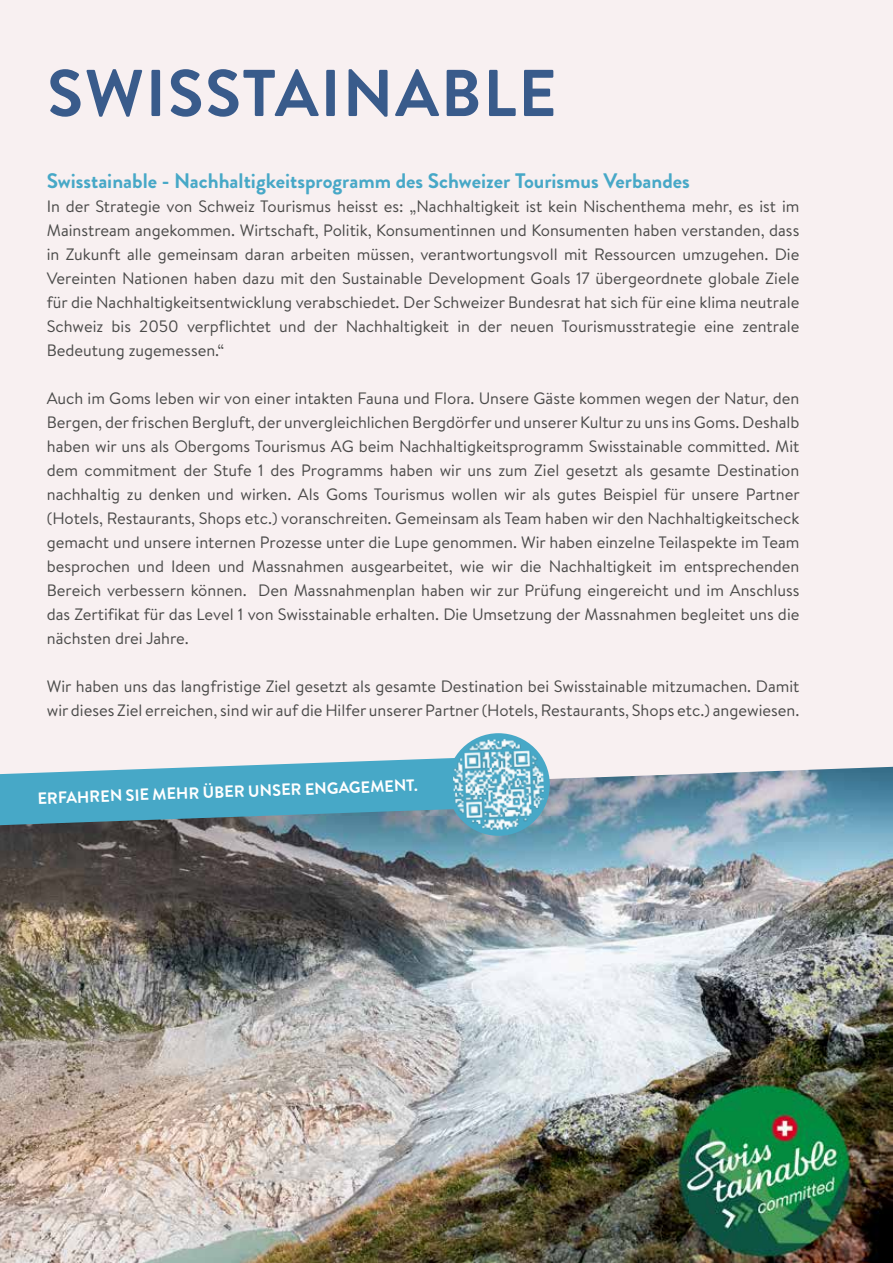
<style>
.page{position:relative;width:893px;height:1263px;background:#f8f0f1}
.page>*{position:absolute;margin:0;border:0;box-sizing:border-box;transform-origin:0 0}
.t1{font:700 66px "Brandon Grotesque";letter-spacing:.025em;color:#395b8b}
.t2{font:700 21px "Brandon Grotesque";color:#47a8c7}
.t3{font:16.5px/24px "Brandon Text";color:#4a4a49;text-align:justify}
.t4{font:700 16.35px "Brandon Grotesque";color:#fff}
</style>
<div class="page">
<img style="left:0;top:798px;width:893px;height:465px">
<svg style="left:479px;top:733px;width:414px;height:65px"></svg>
<svg style="left:0;top:758px;width:452px;height:67px;background:#5faac3"></svg>
<div style="left:447px;top:733px;width:103px;height:103px;background:#47a8c7;border-radius:50%"></div>
<img style="left:452px;top:738px;width:93px;height:93px">
<h1 class="t1" style="left:47px;top:47px;width:511px">SWISSTAINABLE</h1>
<p class="t2" style="left:47px;top:166px;width:645px">Swisstainable - Nachhaltigkeitsprogramm des Schweizer Tourismus Verbandes</p>
<p class="t3" style="left:47px;top:194px;width:754px">In der Strategie von Schweiz Tourismus heisst es: „Nachhaltigkeit ist kein Nischenthema mehr, es ist im Mainstream angekommen. Wirtschaft, Politik, Konsumentinnen und Konsumenten haben verstanden, dass in Zukunft alle gemeinsam daran arbeiten müssen, verantwortungsvoll mit Ressourcen umzugehen. Die Vereinten Nationen haben dazu mit den Sustainable Development Goals 17 übergeordnete globale Ziele für die Nachhaltigkeitsentwicklung verabschiedet. Der Schweizer Bundesrat hat sich für eine klima neutrale Schweiz bis 2050 verpflichtet und der Nachhaltigkeit in der neuen Tourismusstrategie eine zentrale Bedeutung zugemessen.“</p>
<p class="t3" style="left:47px;top:386px;width:754px">Auch im Goms leben wir von einer intakten Fauna und Flora. Unsere Gäste kommen wegen der Natur, den Bergen, der frischen Bergluft, der unvergleichlichen Bergdörfer und unserer Kultur zu uns ins Goms. Deshalb haben wir uns als Obergoms Tourismus AG beim Nachhaltigkeitsprogramm Swisstainable committed. Mit dem commitment der Stufe 1 des Programms haben wir uns zum Ziel gesetzt als gesamte Destination nachhaltig zu denken und wirken. Als Goms Tourismus wollen wir als gutes Beispiel für unsere Partner (Hotels, Restaurants, Shops etc.) voranschreiten. Gemeinsam als Team haben wir den Nachhaltigkeitscheck gemacht und unsere internen Prozesse unter die Lupe genommen. Wir haben einzelne Teilaspekte im Team besprochen und Ideen und Massnahmen ausgearbeitet, wie wir die Nachhaltigkeit im entsprechenden Bereich verbessern können. Den Massnahmenplan haben wir zur Prüfung eingereicht und im Anschluss das Zertifikat für das Level 1 von Swisstainable erhalten. Die Umsetzung der Massnahmen begleitet uns die nächsten drei Jahre.</p>
<p class="t3" style="left:47px;top:674px;width:754px">Wir haben uns das langfristige Ziel gesetzt als gesamte Destination bei Swisstainable mitzumachen. Damit wir dieses Ziel erreichen, sind wir auf die Hilfer unserer Partner (Hotels, Restaurants, Shops etc.) angewiesen.</p>
<p class="t4" style="left:37px;top:787px;width:382px;rotate:-2deg">ERFAHREN SIE MEHR ÜBER UNSER ENGAGEMENT.</p>
</div>
